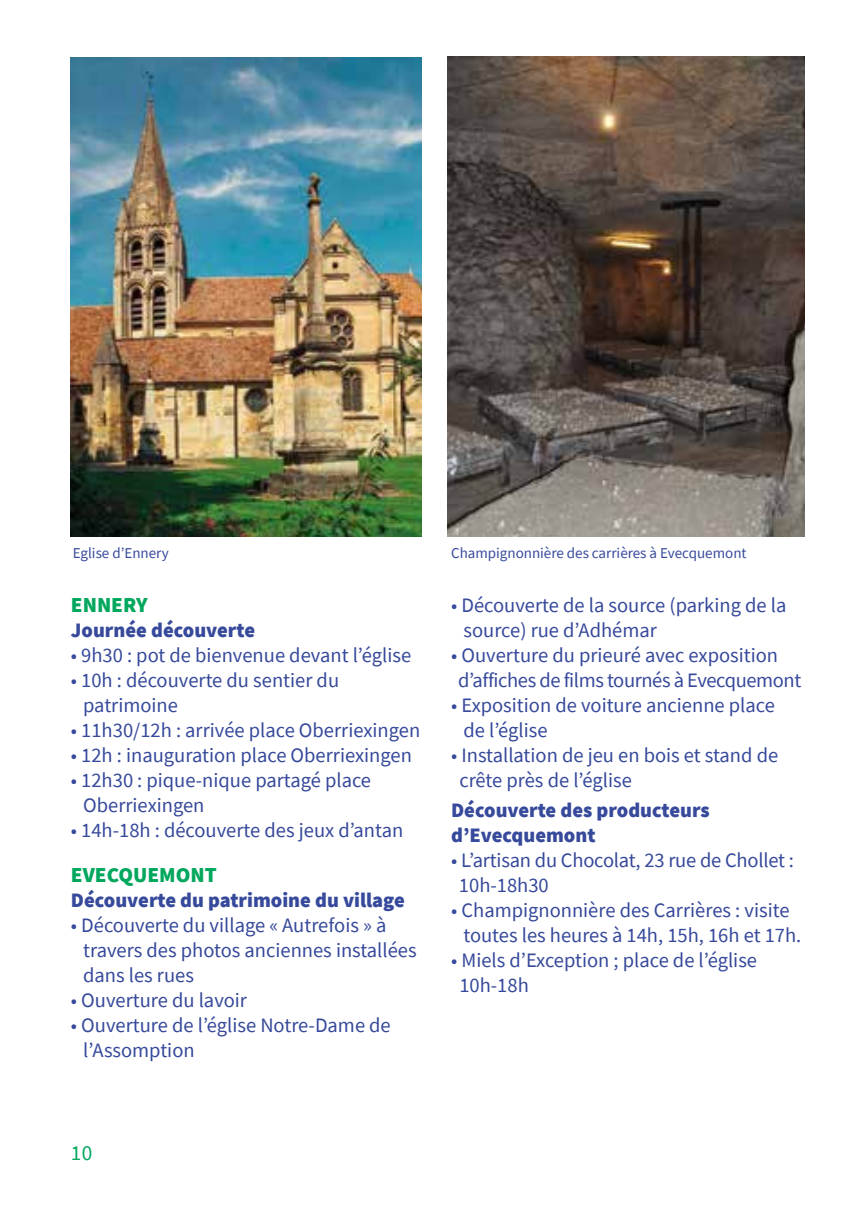
<style>
.page{position:relative;width:851px;height:1205px;background:#fff}
.page>*{position:absolute;margin:0;border:0;box-sizing:border-box;transform-origin:0 0}
.t1{font:900 21.25px "Source Sans Pro";color:#00a75d}
.t2{font:21.25px "Source Sans Pro";color:#00a75d}
.t3{font:20.5px/25px "Source Sans Pro";color:#36499b}
.t4{font:900 20.5px/25px "Source Sans Pro";color:#36499b}
.t5{font:20.5px/25px "Source Sans Pro";letter-spacing:-.02em;color:#36499b}
.t6{font:15px "Source Sans Pro";color:#36499b}
</style>
<div class="page">
<img style="left:447px;top:57px;width:357px;height:479px">
<img style="left:71px;top:58px;width:350px;height:478px">
<p class="t6" style="left:73px;top:543px;width:98px">Eglise d’Ennery</p>
<p class="t6" style="left:451px;top:543px;width:297px">Champignonnière des carrières à Evecquemont</p>
<p class="t1" style="left:71px;top:590px;width:78px">ENNERY</p>
<p class="t4" style="left:71px;top:617px;width:186px">Journée découverte</p>
<p class="t3" style="left:71px;top:643px;width:342px">• 9h30 : pot de bienvenue devant l’église</p>
<p class="t3" style="left:83px;top:668px;width:257px;text-indent:-12px">• 10h : découverte du sentier du patrimoine</p>
<p class="t3" style="left:71px;top:718px;width:351px">• 11h30/12h : arrivée place Oberriexingen</p>
<p class="t3" style="left:71px;top:743px;width:342px">• 12h : inauguration place Oberriexingen</p>
<p class="t3" style="left:83px;top:768px;width:289px;text-indent:-12px">• 12h30 : pique-nique partagé place<br>Oberriexingen</p>
<p class="t3" style="left:71px;top:818px;width:334px">• 14h-18h : découverte des jeux d’antan</p>
<p class="t1" style="left:71px;top:860px;width:147px">EVECQUEMONT</p>
<p class="t4" style="left:71px;top:887px;width:335px">Découverte du patrimoine du village</p>
<p class="t3" style="left:83px;top:913px;width:335px;text-indent:-12px">• Découverte du village « Autrefois » à travers des photos anciennes installées dans les rues</p>
<p class="t3" style="left:71px;top:988px;width:178px">• Ouverture du lavoir</p>
<p class="t3" style="left:83px;top:1013px;width:309px;text-indent:-12px">• Ouverture de l’église Notre-Dame de l’Assomption</p>
<p class="t3" style="left:463px;top:592px;width:324px;text-indent:-12px">• Découverte de la source (parking de la source) rue d’Adhémar</p>
<p class="t5" style="left:458px;top:642px;width:344px;text-indent:-7px">• Ouverture du prieuré avec exposition d’affiches de films tournés à Evecquemont</p>
<p class="t3" style="left:463px;top:692px;width:313px;text-indent:-12px">• Exposition de voiture ancienne place de l’église</p>
<p class="t3" style="left:459px;top:742px;width:320px;text-indent:-8px">• Installation de jeu en bois et stand de crête près de l’église</p>
<p class="t4" style="left:451px;top:797px;width:260px">Découverte des producteurs d’Evecquemont</p>
<p class="t3" style="left:459px;top:847px;width:336px;text-indent:-8px">• L’artisan du Chocolat, 23 rue de Chollet :<br>10h-18h30</p>
<p class="t3" style="left:451px;top:897px;width:351px;text-align:center">• Champignonnière des Carrières : visite toutes les heures à 14h, 15h, 16h et 17h.</p>
<p class="t3" style="left:459px;top:947px;width:299px;text-indent:-8px">• Miels d’Exception ; place de l’église<br>10h-18h</p>
<p class="t2" style="left:71px;top:1139px;width:23px">10</p>
</div>
